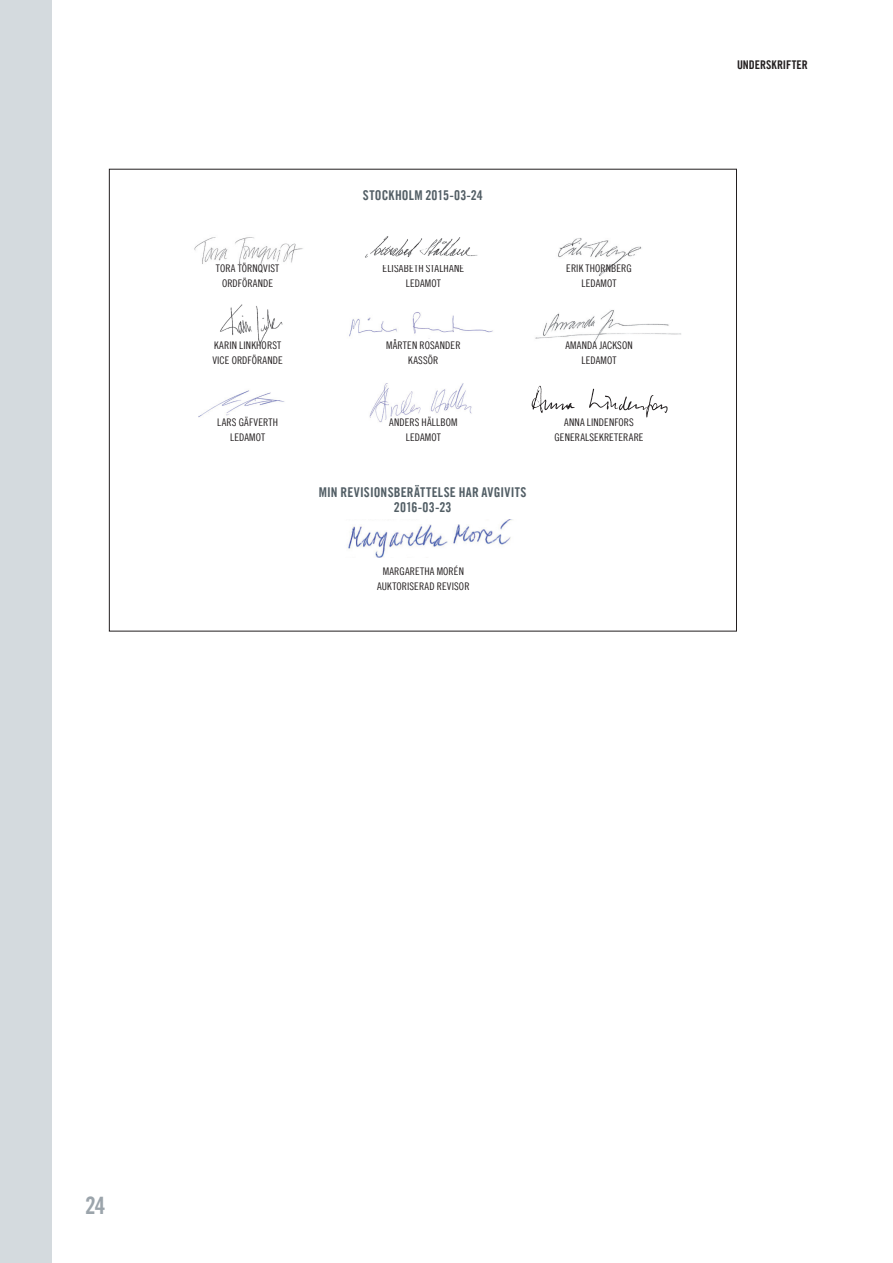
<style>
.page{position:relative;width:893px;height:1263px;background:#fff}
.page>*{position:absolute;margin:0;border:0;box-sizing:border-box;transform-origin:0 0}
.t1{font:24px "Amnesty Trade Gothic Bd Cn 20";color:#9ba4ab}
.t2{font:13.5px/15px "Amnesty Trade Gothic Bd Cn 20";letter-spacing:.015em;color:#525e65;text-align:center}
.t3{font:12px "Amnesty Trade Gothic Bd Cn 20";color:#231f20}
.t4{font:10.5px/15px "Amnesty Trade Gothic Cn 18";letter-spacing:.015em;color:#231f20;text-align:center}
</style>
<div class="page">
<img style="left:558px;top:238px;width:84px;height:38px">
<img style="left:349px;top:312px;width:144px;height:25px">
<img style="left:194px;top:237px;width:109px;height:29px">
<div style="left:0;top:0;width:51px;height:1263px;background:#d4dade"></div>
<img style="left:347px;top:519px;width:166px;height:39px">
<img style="left:535px;top:310px;width:146px;height:34px">
<img style="left:369px;top:383px;width:103px;height:40px">
<img style="left:198px;top:390px;width:87px;height:28px">
<img style="left:220px;top:304px;width:63px;height:40px">
<svg style="left:532px;top:386px;width:136px;height:31px"></svg>
<img style="left:365px;top:236px;width:113px;height:22px">
<p class="t3" style="left:737px;top:58px;width:72px">UNDERSKRIFTER</p>
<p class="t2" style="left:363px;top:188px;width:122px">STOCKHOLM 2015-03-24</p>
<p class="t4" style="left:216px;top:261px;width:65px">TORA TÖRNQVIST<br>ORDFÖRANDE</p>
<p class="t4" style="left:383px;top:261px;width:83px">ELISABETH STÅLHANE<br>LEDAMOT</p>
<p class="t4" style="left:566px;top:261px;width:67px">ERIK THORNBERG<br>LEDAMOT</p>
<p class="t4" style="left:212px;top:337px;width:72px;text-align:left">KARIN LINKHORST<br>VICE ORDFÖRANDE</p>
<p class="t4" style="left:386px;top:337px;width:76px">MÅRTEN ROSANDER<br>KASSÖR</p>
<p class="t4" style="left:565px;top:337px;width:69px">AMANDA JACKSON<br>LEDAMOT</p>
<p class="t4" style="left:217px;top:414px;width:62px">LARS GÄFVERTH<br>LEDAMOT</p>
<p class="t4" style="left:389px;top:414px;width:70px">ANDERS HÄLLBOM<br>LEDAMOT</p>
<p class="t4" style="left:554px;top:414px;width:91px">ANNA LINDENFORS<br>GENERALSEKRETERARE</p>
<p class="t2" style="left:319px;top:484px;width:209px">MIN REVISIONSBERÄTTELSE HAR AVGIVITS<br>2016-03-23</p>
<p class="t4" style="left:377px;top:564px;width:94px">MARGARETHA MORÉN<br>AUKTORISERAD REVISOR</p>
<h1 class="t1" style="left:85px;top:1191px;width:22px">24</h1>
</div>
